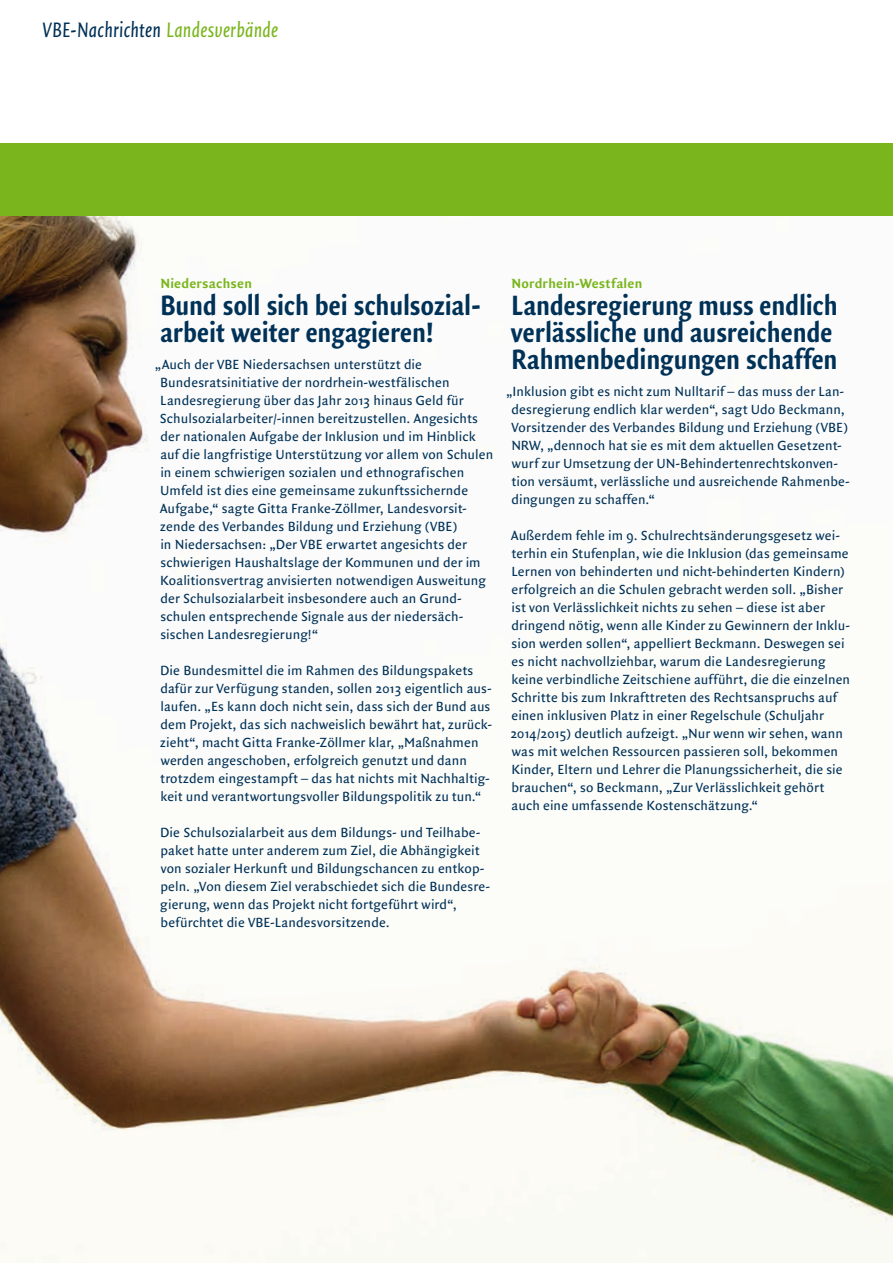
<style>
.page{position:relative;width:893px;height:1263px;background:#fff}
.page>*{position:absolute;margin:0;border:0;box-sizing:border-box;transform-origin:0 0}
.t1{font:700 30px/27px "Quadraat Sans Con";color:#003157}
.t2{font:italic 22.5px "Quadraat Sans Con";letter-spacing:.01em;color:#003157}
.t3{font:14.25px/18px "Quadraat Sans";letter-spacing:.01em;color:#003157}
.t4{font:700 14.25px "Quadraat Sans";letter-spacing:.015em;color:#7ab51d}
.s1{color:#7ab51d}
</style>
<div class="page">
<img style="left:0;top:216px;width:893px;height:1047px">
<div style="left:0;top:143px;width:893px;height:73px;background:#7ab51d"></div>
<h2 class="t2" style="left:43px;top:17px;width:237px">VBE-Nachrichten <span class="s1">Landesverbände</span></h2>
<p class="t4" style="left:160px;top:275px;width:93px">Niedersachsen</p>
<h1 class="t1" style="left:160px;top:292px;width:322px">Bund soll sich bei schulsozial&shy;arbeit weiter engagieren!</h1>
<p class="t3" style="left:160px;top:356px;width:335px;text-indent:-5px">„Auch der VBE Niedersachsen unterstützt die Bundesratsinitiative der nordrhein-westfälischen Landesregierung über das Jahr 2013 hinaus Geld für Schulsozialarbeiter/-innen bereitzustellen. Angesichts der nationalen Aufgabe der Inklusion und im Hinblick auf die langfristige Unterstützung vor allem von Schulen in einem schwierigen sozialen und ethnografischen Umfeld ist dies eine gemeinsame zukunftssichernde Aufgabe,“ sagte Gitta Franke-Zöllmer, Landesvorsit&shy;zende des Verbandes Bildung und Erziehung (VBE)<br>in Niedersachsen: „Der VBE erwartet angesichts der schwierigen Haushaltslage der Kommunen und der im Koalitionsvertrag anvisierten notwendigen Ausweitung der Schulsozialarbeit insbesondere auch an Grund&shy;schulen entsprechende Signale aus der niedersäch&shy;sischen Landesregierung!“</p>
<p class="t3" style="left:160px;top:662px;width:333px">Die Bundesmittel die im Rahmen des Bildungspakets dafür zur Verfügung standen, sollen 2013 eigentlich aus&shy;laufen. „Es kann doch nicht sein, dass sich der Bund aus dem Projekt, das sich nachweislich bewährt hat, zurück&shy;zieht“, macht Gitta Franke-Zöllmer klar, „Maßnahmen werden angeschoben, erfolgreich genutzt und dann trotzdem eingestampft – das hat nichts mit Nachhaltig&shy;keit und verantwortungsvoller Bildungspolitik zu tun.“</p>
<p class="t3" style="left:160px;top:824px;width:331px">Die Schulsozialarbeit aus dem Bildungs- und Teilhabe&shy;paket hatte unter anderem zum Ziel, die Abhängigkeit von sozialer Herkunft und Bildungschancen zu entkop&shy;peln. „Von diesem Ziel verabschiedet sich die Bundesre&shy;gierung, wenn das Projekt nicht fortgeführt wird“, befürchtet die VBE-Landesvorsitzende.</p>
<p class="t4" style="left:512px;top:275px;width:132px">Nordrhein-Westfalen</p>
<h1 class="t1" style="left:511px;top:292px;width:328px">Landesregierung muss endlich verlässliche und ausreichende<br>Rahmenbedingungen schaffen</h1>
<p class="t3" style="left:511px;top:383px;width:340px;text-indent:-5px">„Inklusion gibt es nicht zum Nulltarif – das muss der Lan&shy;desregierung endlich klar werden“, sagt Udo Beckmann, Vorsitzender des Verbandes Bildung und Erziehung (VBE)<br>NRW, „dennoch hat sie es mit dem aktuellen Gesetzent&shy;wurf zur Umsetzung der UN-Behindertenrechtskonven&shy;tion versäumt, verlässliche und ausreichende Rahmenbe&shy;dingungen zu schaffen.“</p>
<p class="t3" style="left:510px;top:527px;width:341px">Außerdem fehle im 9. Schulrechtsänderungsgesetz wei&shy;terhin ein Stufenplan, wie die Inklusion (das gemeinsame Lernen von behinderten und nicht-behinderten Kindern) erfolgreich an die Schulen gebracht werden soll. „Bisher ist von Verlässlichkeit nichts zu sehen – diese ist aber dringend nötig, wenn alle Kinder zu Gewinnern der Inklu&shy;sion werden sollen“, appelliert Beckmann. Deswegen sei es nicht nachvollziehbar, warum die Landesregierung keine verbindliche Zeitschiene aufführt, die die einzelnen Schritte bis zum Inkrafttreten des Rechtsanspruchs auf einen inklusiven Platz in einer Regelschule (Schuljahr 2014/2015) deutlich aufzeigt. „Nur wenn wir sehen, wann was mit welchen Ressourcen passieren soll, bekommen Kinder, Eltern und Lehrer die Planungssicherheit, die sie brauchen“, so Beckmann, „Zur Verlässlichkeit gehört auch eine umfassende Kostenschätzung.“</p>
</div>
